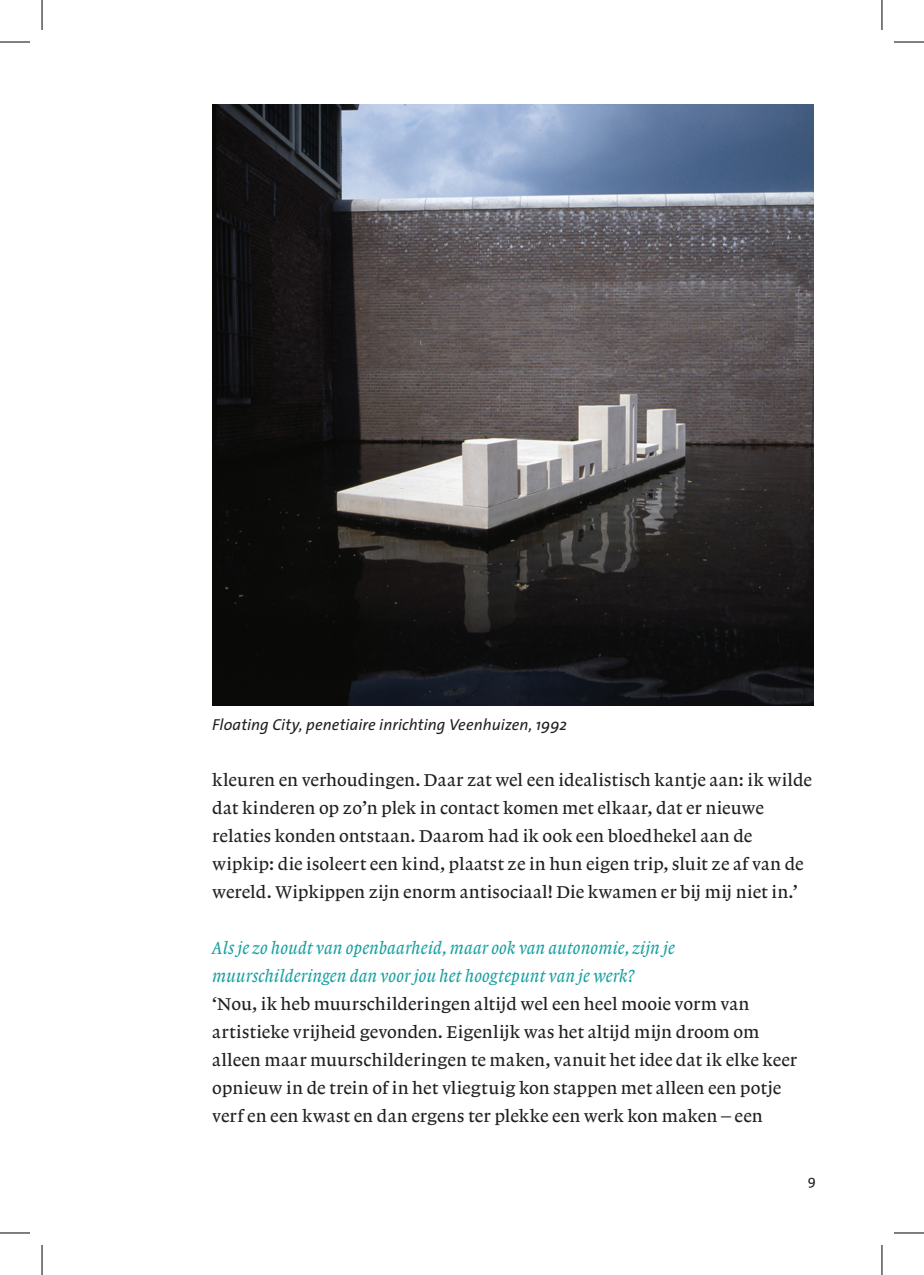
<style>
.page{position:relative;width:924px;height:1275px;background:#fff}
.page>*{position:absolute;margin:0;border:0;box-sizing:border-box;transform-origin:0 0}
.t1{font:18px/28px "Lexicon No 1 Roman A";letter-spacing:.005em;color:#231f20}
.t2{font:18px/28px "Lexicon No 1 Italic A";letter-spacing:.005em;color:#19a0a1}
.t3{font:italic 16px "The Sans";letter-spacing:.005em;color:#231f20}
.t4{font:14px "The Sans Plain";color:#231f20}
</style>
<div class="page">
<img style="left:212px;top:104px;width:601px;height:601px">
<hr style="left:0;top:42px;width:30px;height:1px;background:#000">
<hr style="left:893px;top:42px;width:30px;height:1px;background:#000">
<hr style="left:0;top:1232px;width:30px;height:1px;background:#000">
<hr style="left:893px;top:1232px;width:30px;height:1px;background:#000">
<hr style="left:42px;top:0;width:1px;height:30px;background:#000">
<hr style="left:42px;top:1245px;width:1px;height:30px;background:#000">
<hr style="left:881px;top:0;width:1px;height:30px;background:#000">
<hr style="left:881px;top:1245px;width:1px;height:30px;background:#000">
<p class="t3" style="left:212px;top:711px;width:356px">Floating City, penetiaire inrichting Veenhuizen, 1992</p>
<p class="t1" style="left:212px;top:766px;width:601px">kleuren en verhoudingen. Daar zat wel een idealistisch kantje aan: ik wilde dat kinderen op zo’n plek in contact komen met elkaar, dat er nieuwe relaties konden ontstaan. Daarom had ik ook een bloedhekel aan de wipkip: die isoleert een kind, plaatst ze in hun eigen trip, sluit ze af van de wereld. Wipkippen zijn enorm antisociaal! Die kwamen er bij mij niet in.’</p>
<p class="t2" style="left:212px;top:934px;width:464px">Als je zo houdt van openbaarheid, maar ook van autonomie, zijn je muurschilderingen dan voor jou het hoogtepunt van je werk?</p>
<p class="t1" style="left:212px;top:990px;width:586px">‘Nou, ik heb muurschilderingen altijd wel een heel mooie vorm van artistieke vrijheid gevonden. Eigenlijk was het altijd mijn droom om alleen maar muurschilderingen te maken, vanuit het idee dat ik elke keer opnieuw in de trein of in het vliegtuig kon stappen met alleen een potje verf en een kwast en dan ergens ter plekke een werk kon maken – een</p>
<p class="t4" style="left:807px;top:1169px;width:10px">9</p>
</div>
